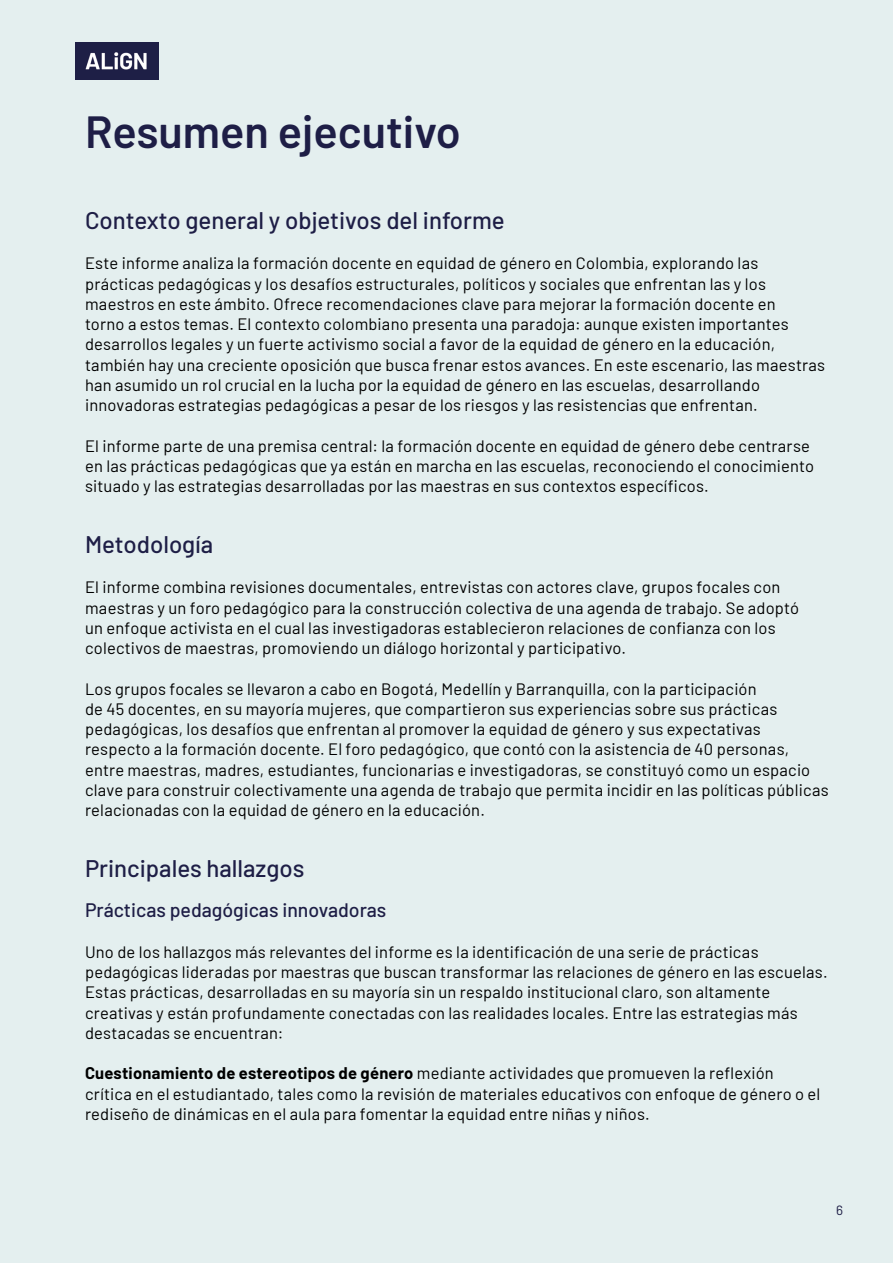
<style>
.page{position:relative;width:893px;height:1263px;background:#e2eeee}
.page>*{position:absolute;margin:0;border:0;box-sizing:border-box;transform-origin:0 0}
.t1{font:600 45px "Barlow";color:#1e1e46}
.t2{font:500 24px "Barlow";color:#1e1e46}
.t3{font:500 19.5px "Barlow";color:#1e1e46}
.t4{font:16.5px/20.2px "Barlow";letter-spacing:.015em;color:#000}
.t5{font:13.5px "Barlow";color:#1e1e46}
.s1{font-weight:700}
</style>
<div class="page">
<img style="left:75px;top:42px;width:83px;height:37px">
<h1 class="t1" style="left:85px;top:99px;width:377px">Resumen ejecutivo</h1>
<h2 class="t2" style="left:85px;top:203px;width:421px">Contexto general y objetivos del informe</h2>
<p class="t4" style="left:85px;top:252px;width:742px">Este informe analiza la formación docente en equidad de género en Colombia, explorando las prácticas pedagógicas y los desafíos estructurales, políticos y sociales que enfrentan las y los maestros en este ámbito. Ofrece recomendaciones clave para mejorar la formación docente en<br>torno a estos temas. El contexto colombiano presenta una paradoja: aunque existen importantes desarrollos legales y un fuerte activismo social a favor de la equidad de género en la educación, también hay una creciente oposición que busca frenar estos avances. En este escenario, las maestras han asumido un rol crucial en la lucha por la equidad de género en las escuelas, desarrollando innovadoras estrategias pedagógicas a pesar de los riesgos y las resistencias que enfrentan.</p>
<p class="t4" style="left:85px;top:434px;width:730px">El informe parte de una premisa central: la formación docente en equidad de género debe centrarse en las prácticas pedagógicas que ya están en marcha en las escuelas, reconociendo el conocimiento situado y las estrategias desarrolladas por las maestras en sus contextos específicos.</p>
<h2 class="t2" style="left:85px;top:527px;width:130px">Metodología</h2>
<p class="t4" style="left:85px;top:576px;width:715px">El informe combina revisiones documentales, entrevistas con actores clave, grupos focales con maestras y un foro pedagógico para la construcción colectiva de una agenda de trabajo. Se adoptó un enfoque activista en el cual las investigadoras establecieron relaciones de confianza con los colectivos de maestras, promoviendo un diálogo horizontal y participativo.</p>
<p class="t4" style="left:85px;top:677px;width:745px">Los grupos focales se llevaron a cabo en Bogotá, Medellín y Barranquilla, con la participación<br>de 45 docentes, en su mayoría mujeres, que compartieron sus experiencias sobre sus prácticas pedagógicas, los desafíos que enfrentan al promover la equidad de género y sus expectativas respecto a la formación docente. El foro pedagógico, que contó con la asistencia de 40 personas, entre maestras, madres, estudiantes, funcionarias e investigadoras, se constituyó como un espacio clave para construir colectivamente una agenda de trabajo que permita incidir en las políticas públicas relacionadas con la equidad de género en la educación.</p>
<h2 class="t2" style="left:85px;top:851px;width:221px">Principales hallazgos</h2>
<p class="t3" style="left:85px;top:896px;width:303px">Prácticas pedagógicas innovadoras</p>
<p class="t4" style="left:85px;top:940px;width:744px">Uno de los hallazgos más relevantes del informe es la identificación de una serie de prácticas pedagógicas lideradas por maestras que buscan transformar las relaciones de género en las escuelas.<br>Estas prácticas, desarrolladas en su mayoría sin un respaldo institucional claro, son altamente creativas y están profundamente conectadas con las realidades locales. Entre las estrategias más destacadas se encuentran:</p>
<p class="t4" style="left:85px;top:1062px;width:737px"><span class="s1">Cuestionamiento de estereotipos de género</span> mediante actividades que promueven la reflexión crítica en el estudiantado, tales como la revisión de materiales educativos con enfoque de género o el rediseño de dinámicas en el aula para fomentar la equidad entre niñas y niños.</p>
<p class="t5" style="left:836px;top:1200px;width:8px">6</p>
</div>
